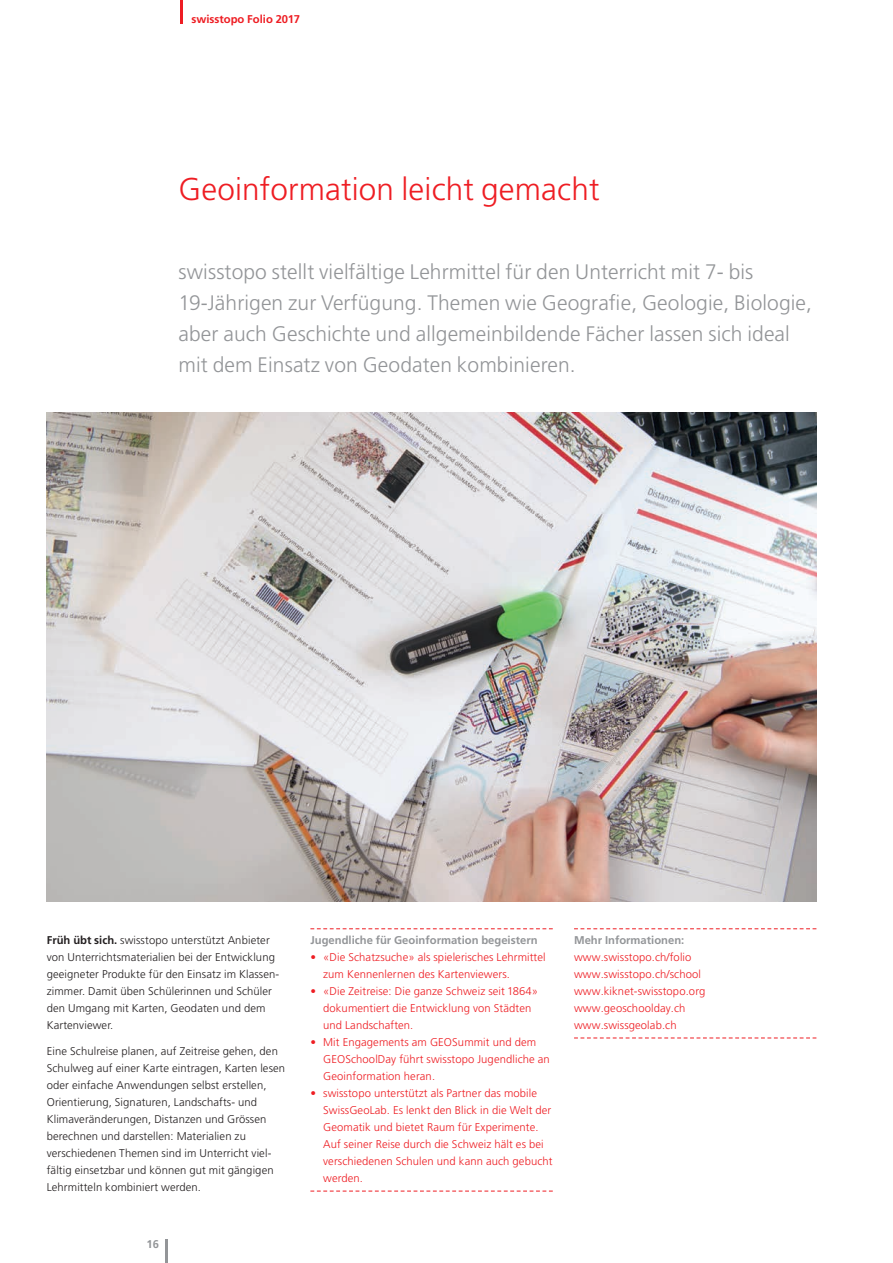
<style>
.page{position:relative;width:893px;height:1263px;background:#fff}
.page>*{position:absolute;margin:0;border:0;box-sizing:border-box;transform-origin:0 0}
._7_Titel_21pt{font:300 31.5px "Frutiger LT Pro";letter-spacing:.005em;color:#ee1d23}
._4_Lead{font:300 21px/30.9px "Frutiger LT Pro";letter-spacing:.005em;color:#939598}
._9_Text_Kasten_klein{font:300 11.25px/17px "Frutiger LT Pro";letter-spacing:.01em;color:#ee1d23}
._3_Marginalie_Legend{font:300 11.25px/17px "Frutiger LT Pro";letter-spacing:.01em;color:#231f20}
._9_Titel_Kasten_klei{font:700 11.25px "Frutiger LT Pro";color:#939598}
.t1{font:700 11.25px "Frutiger LT Pro";color:#ee1d23}
.s1{font-weight:700}
</style>
<div class="page">
<hr style="left:165px;top:1239px;width:3px;height:24px;background:#939598">
<hr style="left:181px;top:0;width:2px;height:23px;background:#ee1d23">
<svg style="left:310px;top:928px;width:243px;height:1px"></svg>
<svg style="left:310px;top:1191px;width:243px;height:1px"></svg>
<svg style="left:574px;top:928px;width:242px;height:1px"></svg>
<svg style="left:574px;top:1037px;width:242px;height:1px"></svg>
<img style="left:47px;top:412px;width:769px;height:489px">
<p class="t1" style="left:191px;top:13px;width:110px">swisstopo Folio 2017</p>
<h1 class="_7_Titel_21pt" style="left:179px;top:171px;width:422px">Geoinformation leicht gemacht</h1>
<h2 class="_4_Lead" style="left:179px;top:257px;width:635px">swisstopo stellt vielfältige Lehrmittel für den Unterricht mit 7- bis 19-Jährigen zur Verfügung. Themen wie Geografie, Geologie, Biologie, aber auch Geschichte und allgemeinbildende Fächer lassen sich ideal mit dem Einsatz von Geodaten kombinieren.</h2>
<p class="_3_Marginalie_Legend" style="left:47px;top:932px;width:234px"><span class="s1">Früh übt sich.</span> swisstopo unterstützt Anbieter von Unterrichtsmaterialien bei der Entwicklung geeigneter Produkte für den Einsatz im Klassen&shy;zimmer. Damit üben Schülerinnen und Schüler den Umgang mit Karten, Geodaten und dem Kartenviewer.</p>
<p class="_3_Marginalie_Legend" style="left:47px;top:1042px;width:240px">Eine Schulreise planen, auf Zeitreise gehen, den Schulweg auf einer Karte eintragen, Karten lesen oder einfache Anwendungen selbst erstellen, Orientierung, Signaturen, Landschafts- und Klimaveränderungen, Distanzen und Grössen berechnen und darstellen: Materialien zu verschiedenen Themen sind im Unterricht viel&shy;fältig einsetzbar und können gut mit gängigen Lehrmitteln kombiniert werden.</p>
<p class="_9_Titel_Kasten_klei" style="left:147px;top:1237px;width:14px">16</p>
<p class="_9_Titel_Kasten_klei" style="left:310px;top:933px;width:229px">Jugendliche für Geoinformation begeistern</p>
<p class="_9_Text_Kasten_klein" style="left:323px;top:949px;width:224px;text-indent:-13px">• «Die Schatzsuche» als spielerisches Lehrmittel zum Kennenlernen des Kartenviewers.</p>
<p class="_9_Text_Kasten_klein" style="left:323px;top:983px;width:216px;text-indent:-13px">• «Die Zeitreise: Die ganze Schweiz seit 1864» dokumentiert die Entwicklung von Städten und Landschaften.</p>
<p class="_9_Text_Kasten_klein" style="left:323px;top:1034px;width:228px;text-indent:-13px">• Mit Engagements am GEOSummit und dem<br>GEOSchoolDay führt swisstopo Jugendliche an<br>Geoinformation heran.</p>
<p class="_9_Text_Kasten_klein" style="left:323px;top:1085px;width:231px;text-indent:-13px">• swisstopo unterstützt als Partner das mobile SwissGeoLab. Es lenkt den Blick in die Welt der Geomatik und bietet Raum für Experimente.<br>Auf seiner Reise durch die Schweiz hält es bei verschiedenen Schulen und kann auch gebucht werden.</p>
<p class="_9_Titel_Kasten_klei" style="left:574px;top:933px;width:112px">Mehr Informationen:</p>
<p class="_9_Text_Kasten_klein" style="left:574px;top:949px;width:119px">www.swisstopo.ch/folio</p>
<p class="_9_Text_Kasten_klein" style="left:574px;top:966px;width:128px">www.swisstopo.ch/school</p>
<p class="_9_Text_Kasten_klein" style="left:574px;top:983px;width:133px">www.kiknet-swisstopo.org</p>
<p class="_9_Text_Kasten_klein" style="left:574px;top:1000px;width:113px">www.geoschoolday.ch</p>
<p class="_9_Text_Kasten_klein" style="left:574px;top:1017px;width:104px">www.swissgeolab.ch</p>
</div>
